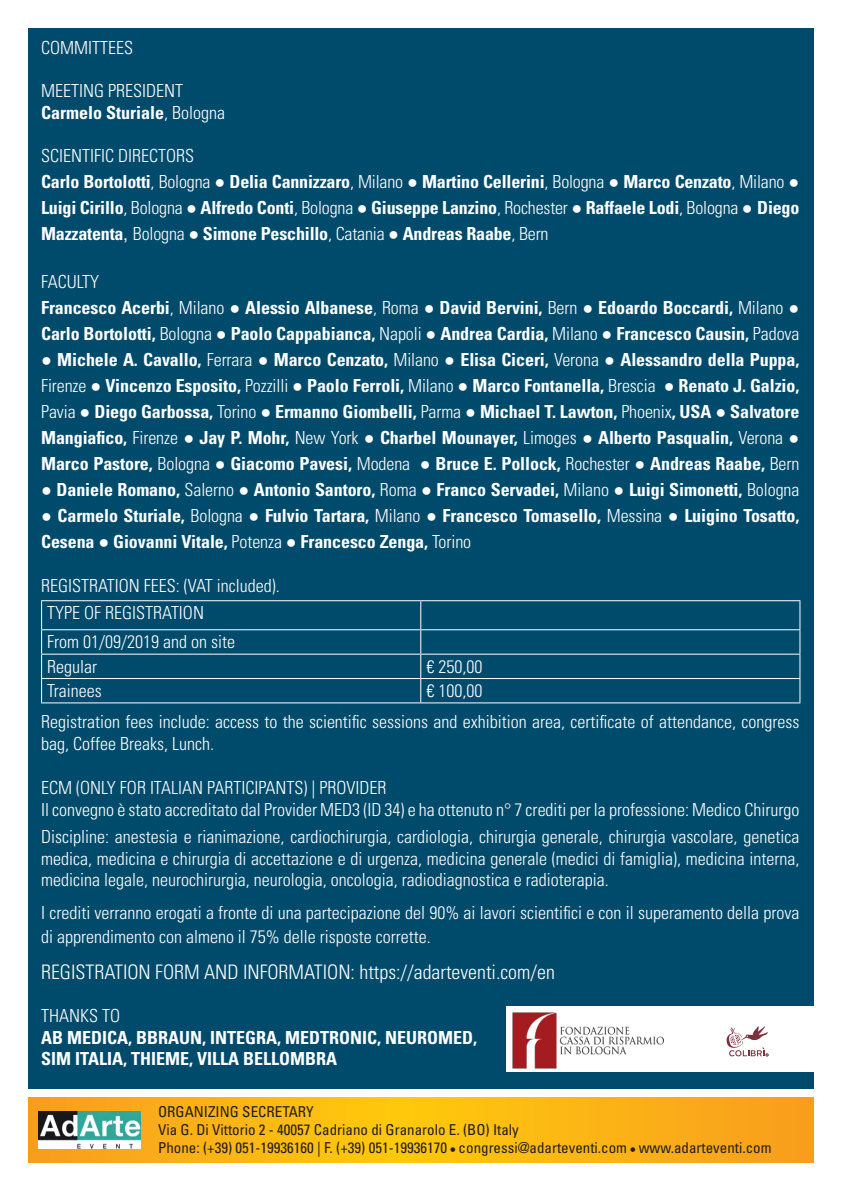
<style>
.page{position:relative;width:842px;height:1191px;background:#fff}
.page>*{position:absolute;margin:0;border:0;box-sizing:border-box;transform-origin:0 0}
.t1{font:300 condensed 20px "Univers LT Std";color:#fff}
.t2{font:700 condensed 18px/26px "Univers LT Std";letter-spacing:-.005em;color:#fff}
.t3{font:300 condensed 18px/21.6px "Univers LT Std";color:#fff}
.t4{font:condensed 15px "Univers LT Std";color:#231f20}
.s1{font-weight:300}
.s2{font-family:"Arial";font-weight:400;font-stretch:normal}
</style>
<div class="page">
<svg style="left:28px;top:1097px;width:786px;height:65px;background:#fbb415"></svg>
<img style="left:38px;top:1111px;width:102px;height:37px">
<div style="left:28px;top:28px;width:786px;height:1061px;background:#004b6c"></div>
<hr style="left:41px;top:600px;width:380px;height:1px;background:#fff">
<hr style="left:421px;top:600px;width:379px;height:1px;background:#fff">
<hr style="left:41px;top:629px;width:380px;height:1px;background:#fff">
<hr style="left:421px;top:629px;width:379px;height:1px;background:#fff">
<hr style="left:41px;top:653px;width:380px;height:1px;background:#fff">
<hr style="left:421px;top:653px;width:379px;height:1px;background:#fff">
<hr style="left:41px;top:678px;width:380px;height:1px;background:#fff">
<svg style="left:41px;top:601px;width:1px;height:101px"></svg>
<hr style="left:421px;top:678px;width:379px;height:1px;background:#fff">
<svg style="left:420px;top:601px;width:1px;height:101px"></svg>
<svg style="left:799px;top:601px;width:1px;height:101px"></svg>
<hr style="left:41px;top:702px;width:380px;height:1px;background:#fff">
<hr style="left:421px;top:702px;width:379px;height:1px;background:#fff">
<div style="left:506px;top:1006px;width:308px;height:65px;background:#fff"></div>
<img style="left:512px;top:1012px;width:152px;height:56px">
<svg style="left:726px;top:1026px;width:42px;height:30px"></svg>
<p class="t3" style="left:41px;top:37px;width:93px">COMMITTEES</p>
<p class="t3" style="left:41px;top:80px;width:143px">MEETING PRESIDENT</p>
<p class="t2" style="left:41px;top:99px;width:185px">Carmelo Sturiale<span class="s1">, Bologna</span></p>
<p class="t3" style="left:41px;top:145px;width:154px">SCIENTIFIC DIRECTORS</p>
<p class="t2" style="left:41px;top:169px;width:760px;text-align:justify">Carlo Bortolotti<span class="s1">, Bologna</span> <span class="s2">●</span> Delia Cannizzaro<span class="s1">, Milano</span> <span class="s2">●</span> Martino Cellerini<span class="s1">, Bologna</span> <span class="s2">●</span> Marco Cenzato<span class="s1">, Milano</span> <span class="s2">● </span>Luigi Cirillo<span class="s1">, Bologna</span> <span class="s2">●</span> Alfredo Conti<span class="s1">, Bologna</span> <span class="s2">●</span> Giuseppe Lanzino<span class="s1">, Rochester</span> <span class="s2">●</span> Raffaele Lodi<span class="s1">, Bologna</span> <span class="s2">●</span> Diego Mazzatenta<span class="s2">,</span> <span class="s1">Bologna</span> <span class="s2">●</span> Simone Peschillo<span class="s1">, Catania</span> <span class="s2">●</span> Andreas Raabe<span class="s1">, Bern</span></p>
<p class="t3" style="left:41px;top:271px;width:60px">FACULTY</p>
<p class="t2" style="left:41px;top:294px;width:760px">Francesco Acerbi<span class="s1">, Milano</span> <span class="s2">●</span> Alessio Albanese<span class="s1">, Roma</span> <span class="s2">●</span> David Bervini, <span class="s1">Bern</span> <span class="s2">●</span> Edoardo Boccardi, <span class="s1">Milano</span> <span class="s2">●<br></span>Carlo Bortolotti, <span class="s1">Bologna</span> <span class="s2">●</span> Paolo Cappabianca, <span class="s1">Napoli</span> <span class="s2">●</span> Andrea Cardia, <span class="s1">Milano</span> <span class="s2">●</span> Francesco Causin, <span class="s1">Padova</span></p>
<p class="t2" style="left:41px;top:346px;width:760px;text-align:justify"><span class="s2">●</span> Michele A. Cavallo, <span class="s1">Ferrara</span> <span class="s2">●</span> Marco Cenzato, <span class="s1">Milano</span> <span class="s2">●</span> Elisa Ciceri, <span class="s1">Verona</span> <span class="s2">●</span> Alessandro della Puppa, <span class="s1">Firenze</span> <span class="s2">●</span> Vincenzo Esposito, <span class="s1">Pozzilli</span> <span class="s2">●</span> Paolo Ferroli, <span class="s1">Milano</span> <span class="s2">●</span> Marco Fontanella, <span class="s1">Brescia</span> <span class="s2">●</span> Renato J. Galzio, <span class="s1">Pavia</span> <span class="s2">●</span> Diego Garbossa, <span class="s1">Torino</span> <span class="s2">●</span> Ermanno Giombelli, <span class="s1">Parma</span> <span class="s2">●</span> Michael T. Lawton, <span class="s1">Phoenix</span>, USA <span class="s2">●</span> Salvatore Mangiafico, <span class="s1">Firenze</span> <span class="s2">●</span> Jay P. Mohr, <span class="s1">New York</span> <span class="s2">●</span> Charbel Mounayer, <span class="s1">Limoges</span> <span class="s2">●</span> Alberto Pasqualin, <span class="s1">Verona</span> <span class="s2">● </span>Marco Pastore, <span class="s1">Bologna</span> <span class="s2">●</span> Giacomo Pavesi, <span class="s1">Modena</span> <span class="s2">●</span> Bruce E. Pollock, <span class="s1">Rochester</span> <span class="s2">●</span> Andreas Raabe, <span class="s1">Bern</span></p>
<p class="t2" style="left:41px;top:476px;width:760px"><span class="s2">●</span> Daniele Romano, <span class="s1">Salerno</span> <span class="s2">●</span> Antonio Santoro, <span class="s1">Roma</span> <span class="s2">●</span> Franco Servadei, <span class="s1">Milano</span> <span class="s2">●</span> Luigi Simonetti, <span class="s1">Bologna</span></p>
<p class="t2" style="left:41px;top:502px;width:760px"><span class="s2">●</span> Carmelo Sturiale, <span class="s1">Bologna</span> <span class="s2">●</span> Fulvio Tartara, <span class="s1">Milano</span> <span class="s2">●</span> Francesco Tomasello, <span class="s1">Messina</span> <span class="s2">●</span> Luigino Tosatto,<br>Cesena <span class="s2">●</span> Giovanni Vitale, <span class="s1">Potenza</span> <span class="s2">●</span> Francesco Zenga, <span class="s1">Torino</span></p>
<p class="t3" style="left:41px;top:575px;width:240px">REGISTRATION FEES: (VAT included).</p>
<p class="t3" style="left:47px;top:602px;width:158px">TYPE OF REGISTRATION</p>
<p class="t3" style="left:47px;top:631px;width:189px">From 01/09/2019 and on site</p>
<p class="t3" style="left:47px;top:655px;width:51px">Regular</p>
<p class="t3" style="left:426px;top:655px;width:57px">€ 250,00</p>
<p class="t3" style="left:47px;top:680px;width:56px">Trainees</p>
<p class="t3" style="left:426px;top:680px;width:57px">€ 100,00</p>
<p class="t3" style="left:41px;top:711px;width:760px">Registration fees include: access to the scientific sessions and exhibition area, certificate of attendance, congress bag, Coffee Breaks, Lunch.</p>
<p class="t3" style="left:41px;top:777px;width:347px">ECM (ONLY FOR ITALIAN PARTICIPANTS) | PROVIDER</p>
<p class="t3" style="left:41px;top:798px;width:760px">Il convegno è stato accreditato dal Provider MED3 (ID 34) e ha ottenuto n° 7 crediti per la professione: Medico Chirurgo</p>
<p class="t3" style="left:41px;top:826px;width:760px;text-align:justify">Discipline: anestesia e rianimazione, cardiochirurgia, cardiologia, chirurgia generale, chirurgia vascolare, genetica medica, medicina e chirurgia di accettazione e di urgenza, medicina generale (medici di famiglia), medicina interna, medicina legale, neurochirurgia, neurologia, oncologia, radiodiagnostica e radioterapia.</p>
<p class="t3" style="left:41px;top:901px;width:760px;line-height:24px">I crediti verranno erogati a fronte di una partecipazione del 90% ai lavori scientifici e con il superamento della prova di apprendimento con almeno il 75% delle risposte corrette.</p>
<p class="t1" style="left:41px;top:959px;width:515px">REGISTRATION FORM AND INFORMATION: https://adarteventi.com/en</p>
<p class="t3" style="left:41px;top:1005px;width:81px">THANKS TO</p>
<p class="t2" style="left:41px;top:1026px;width:437px;line-height:21.6px">AB MEDICA, BBRAUN, INTEGRA, MEDTRONIC, NEUROMED,<br>SIM ITALIA, THIEME, VILLA BELLOMBRA</p>
<p class="t4" style="left:158px;top:1102px;width:157px">ORGANIZING SECRETARY</p>
<p class="t4" style="left:158px;top:1120px;width:362px">Via G. Di Vittorio 2 - 40057 Cadriano di Granarolo E. (BO) Italy</p>
<p class="t4" style="left:158px;top:1138px;width:615px">Phone: (+39) 051-19936160 | F. (+39) 051-19936170 • congressi@adarteventi.com • www.adarteventi.com</p>
</div>
